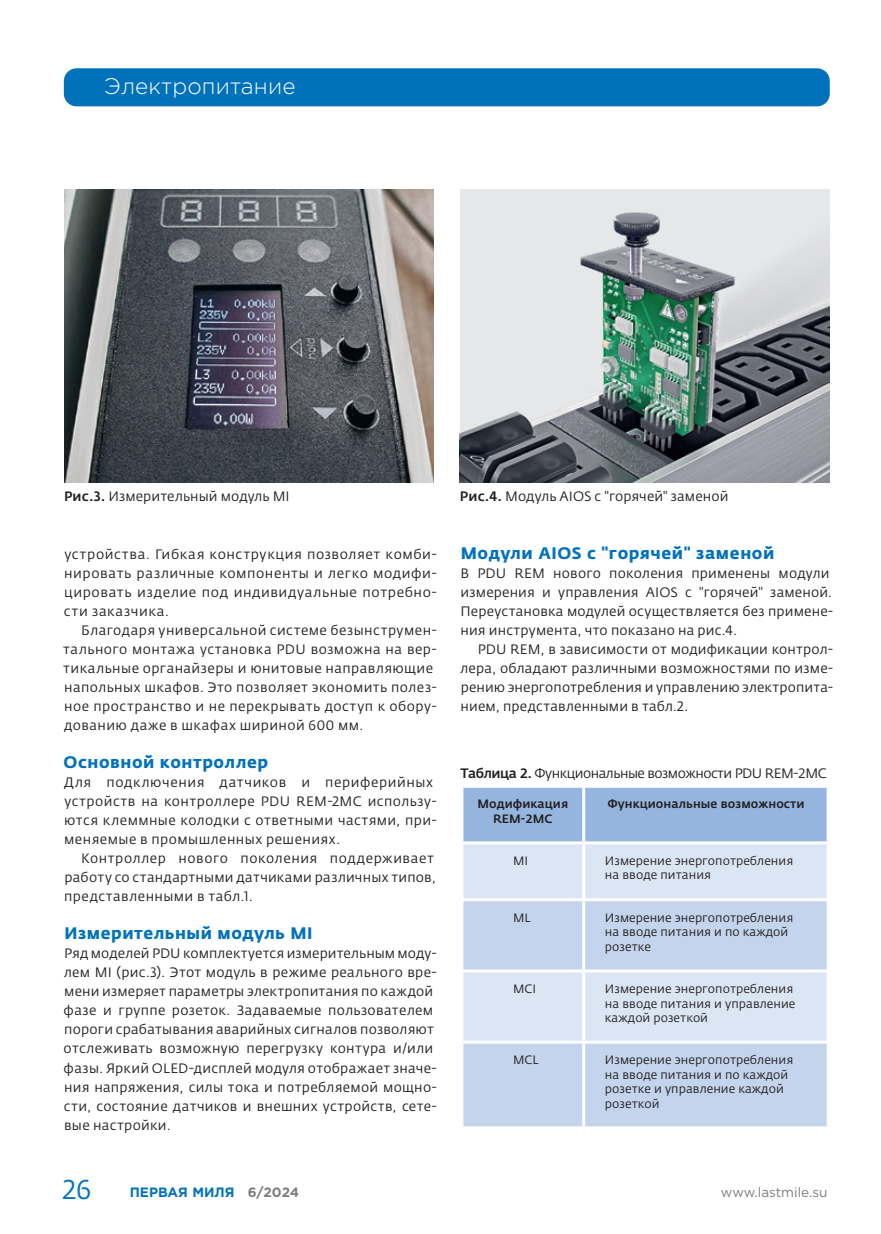
<style>
.page{position:relative;width:881px;height:1234px;background:#fff}
.page>*{position:absolute;margin:0;border:0;box-sizing:border-box;transform-origin:0 0}
.t1{font:27px "Fedra Sans Pro";color:#0072bc}
.t2{font:300 22.5px "Gotham Pro";letter-spacing:.005em;color:#fff}
.t3{font:700 16.5px "Fedra Sans Pro";letter-spacing:.035em;color:#0072bc}
.t4{font:13.5px/19px "Fedra Sans Pro";letter-spacing:.025em;color:#231f20}
.t5{font:13.5px "Fedra Sans Pro";letter-spacing:.005em;color:#231f20}
.t6{font:13.5px "Fedra Sans Pro";letter-spacing:-.035em;color:#231f20}
.t7{font:700 13.5px "Gotham Pro";color:#0072bc}
.t8{font:13.5px "Gotham Pro";color:#7c7e81}
.t9{font:12px/14.4px "Fedra Sans Pro";letter-spacing:.005em;color:#231f20}
.t10{font:500 12px/14.4px "Fedra Sans Pro";letter-spacing:.005em;color:#231f20;text-align:center}
.s1{font-weight:500}
.s2{color:#7c7e81}
</style>
<div class="page">
<div style="left:64px;top:68px;width:765px;height:38px;background:#0072bc;border-radius:13px"></div>
<img style="left:64px;top:189px;width:369px;height:293px">
<img style="left:459px;top:189px;width:370px;height:293px">
<div style="left:463px;top:787px;width:363px;height:54px;background:#95b5de"></div>
<div style="left:463px;top:844px;width:363px;height:54px;background:#dbe6f4"></div>
<svg style="left:463px;top:901px;width:363px;height:225px;background:#cad9ee"></svg>
<hr style="left:582px;top:787px;width:3px;height:54px;background:#fff">
<hr style="left:582px;top:844px;width:3px;height:54px;background:#fff">
<hr style="left:582px;top:901px;width:3px;height:68px;background:#fff">
<hr style="left:460px;top:969px;width:123px;height:3px;background:#fff">
<hr style="left:583px;top:969px;width:246px;height:3px;background:#fff">
<hr style="left:582px;top:972px;width:3px;height:68px;background:#fff">
<hr style="left:460px;top:1040px;width:123px;height:3px;background:#fff">
<hr style="left:583px;top:1040px;width:246px;height:3px;background:#fff">
<hr style="left:582px;top:1043px;width:3px;height:83px;background:#fff">
<h2 class="t2" style="left:105px;top:74px;width:192px">Электропитание</h2>
<p class="t5" style="left:64px;top:488px;width:227px"><span class="s1">Рис.3.</span> Измерительный модуль MI</p>
<p class="t5" style="left:459px;top:488px;width:270px"><span class="s1">Рис.4.</span> Модуль AIOS с "горячей" заменой</p>
<p class="t4" style="left:64px;top:544px;width:374px;text-align:justify">устройства. Гибкая конструкция позволяет комби&shy;нировать различные компоненты и легко модифи&shy;цировать изделие под индивидуальные потребно&shy;сти заказчика.</p>
<p class="t4" style="left:63px;top:620px;width:374px;text-indent:18px">Благодаря универсальной системе безынструмен&shy;тального монтажа установка PDU возможна на вер&shy;тикальные органайзеры и юнитовые направляющие напольных шкафов. Это позволяет экономить полез&shy;ное пространство и не перекрывать доступ к обору&shy;дованию даже в шкафах шириной 600 мм.</p>
<p class="t3" style="left:64px;top:751px;width:206px">Основной контроллер</p>
<p class="t4" style="left:64px;top:772px;width:374px">Для подключения датчиков и периферийных устройств на контроллере PDU REM-2MC использу&shy;ются клеммные колодки с ответными частями, при&shy;меняемые в промышленных решениях.</p>
<p class="t4" style="left:64px;top:848px;width:373px;text-indent:17px">Контроллер нового поколения поддерживает работу со стандартными датчиками различных типов, представленными в табл.1.</p>
<p class="t3" style="left:64px;top:922px;width:249px">Измерительный модуль MI</p>
<p class="t4" style="left:64px;top:943px;width:374px">Ряд моделей PDU комплектуется измерительным моду&shy;лем MI (рис.3). Этот модуль в режиме реального вре&shy;мени измеряет параметры электропитания по каждой фазе и группе розеток. Задаваемые пользователем пороги срабатывания аварийных сигналов позволяют отслеживать возможную перегрузку контура и/или фазы. Яркий OLED-дисплей модуля отображает значе&shy;ния напряжения, силы тока и потребляемой мощно&shy;сти, состояние датчиков и внешних устройств, сете&shy;вые настройки.</p>
<p class="t3" style="left:460px;top:542px;width:315px">Модули AIOS с "горячей" заменой</p>
<p class="t4" style="left:460px;top:563px;width:374px">В PDU REM нового поколения применены модули измерения и управления AIOS с "горячей" заменой.<br>Переустановка модулей осуществляется без примене&shy;ния инструмента, что показано на рис.4.</p>
<p class="t4" style="left:460px;top:639px;width:374px;text-align:justify;text-indent:17px">PDU REM, в зависимости от модификации контрол&shy;лера, обладают различными возможностями по изме&shy;рению энергопотребления и управлению электропита&shy;нием, представленными в табл.2.</p>
<p class="t6" style="left:460px;top:765px;width:367px"><span class="s1">Таблица 2.</span> Функциональные возможности PDU REM-2MC</p>
<p class="t10" style="left:477px;top:796px;width:92px">Модификация<br>REM-2MC</p>
<p class="t10" style="left:607px;top:796px;width:199px">Функциональные возможности</p>
<p class="t9" style="left:513px;top:853px;width:17px">MI</p>
<p class="t9" style="left:604px;top:853px;width:190px">Измерение энергопотребления на вводе питания</p>
<p class="t9" style="left:513px;top:910px;width:19px">ML</p>
<p class="t9" style="left:604px;top:910px;width:190px">Измерение энергопотребления на вводе питания и по каждой розетке</p>
<p class="t9" style="left:513px;top:981px;width:24px">MCI</p>
<p class="t9" style="left:604px;top:981px;width:192px">Измерение энергопотребления на вводе питания и управление каждой розеткой</p>
<p class="t9" style="left:513px;top:1052px;width:27px">MCL</p>
<p class="t9" style="left:604px;top:1052px;width:190px">Измерение энергопотребления на вводе питания и по каждой розетке и управление каждой розеткой</p>
<h1 class="t1" style="left:63px;top:1172px;width:30px">26</h1>
<p class="t7" style="left:130px;top:1184px;width:171px">ПЕРВАЯ МИЛЯ <span class="s2">6/2024</span></p>
<p class="t8" style="left:720px;top:1184px;width:108px">www.lastmile.su</p>
</div>
